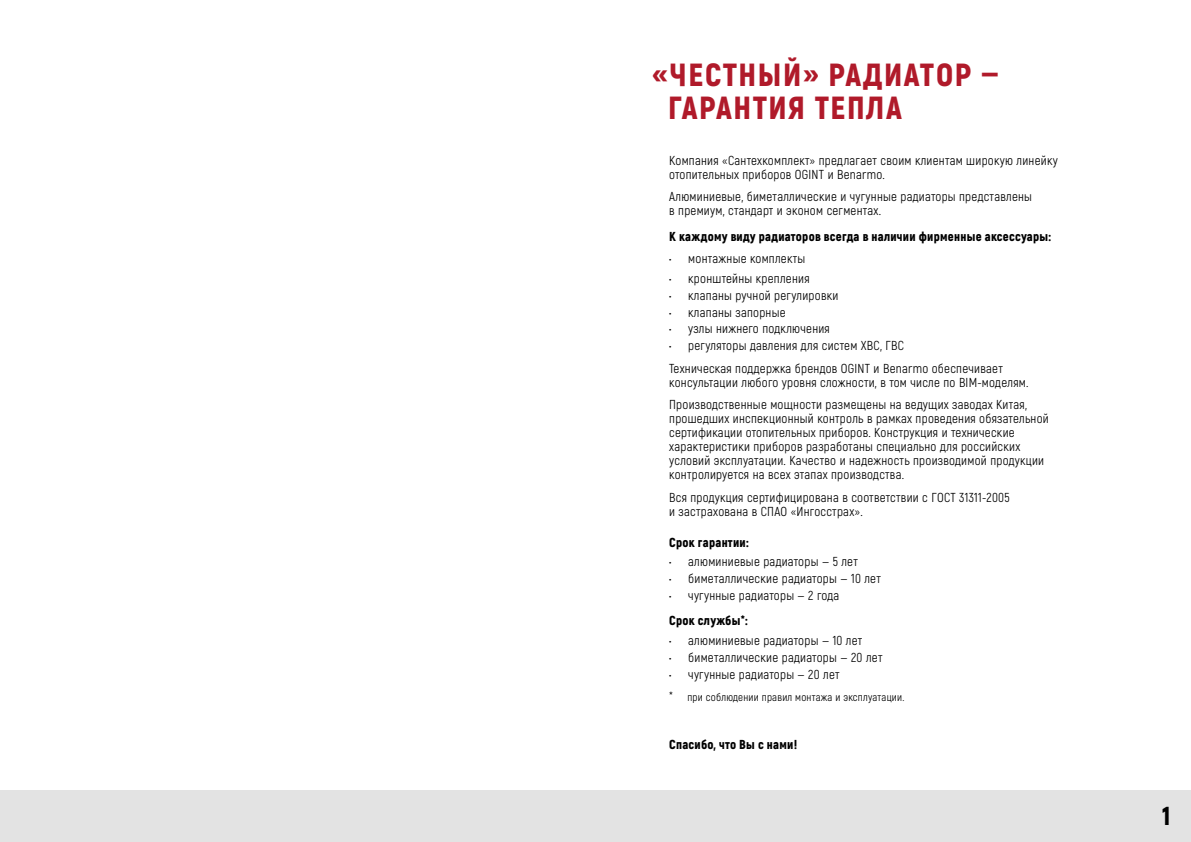
<style>
.page{position:relative;width:1191px;height:842px;background:#fff}
.page>*{position:absolute;margin:0;border:0;box-sizing:border-box;transform-origin:0 0}
.t1{font:900 32px/33px "Akrobat";letter-spacing:.05em;color:#b01a2a}
.t2{font:900 26px "Akrobat";color:#000}
.t3{font:13px/14px "Akrobat";letter-spacing:.02em;color:#000}
.t4{font:900 13px "Akrobat";letter-spacing:.02em;color:#000}
.t5{font:11px "Akrobat";letter-spacing:.02em;color:#000}
.s1{font-size:13px}
</style>
<div class="page">
<div style="left:0;top:791px;width:1191px;height:51px;background:#e3e3e3"></div>
<h1 class="t1" style="left:668px;top:58px;width:332px;text-indent:-16px">«ЧЕСТНЫЙ» РАДИАТОР —<br>ГАРАНТИЯ ТЕПЛА</h1>
<p class="t3" style="left:669px;top:153px;width:390px">Компания «Сантехкомплект» предлагает своим клиентам широкую линейку отопительных приборов OGINT и Benarmo.</p>
<p class="t3" style="left:669px;top:190px;width:364px">Алюминиевые, биметаллические и чугунные радиаторы представлены в премиум, стандарт и эконом сегментах.</p>
<p class="t4" style="left:669px;top:228px;width:383px">К каждому виду радиаторов всегда в наличии фирменные аксессуары:</p>
<p class="t3" style="left:669px;top:252px;width:138px">• монтажные комплекты</p>
<p class="t3" style="left:669px;top:271px;width:142px">• кронштейны крепления</p>
<p class="t3" style="left:669px;top:288px;width:171px">• клапаны ручной регулировки</p>
<p class="t3" style="left:669px;top:305px;width:118px">• клапаны запорные</p>
<p class="t3" style="left:669px;top:322px;width:162px">• узлы нижнего подключения</p>
<p class="t3" style="left:669px;top:334px;width:335px;line-height:22.5px">• регуляторы давления для систем ХВС, ГВС<br>Техническая поддержка брендов OGINT и Benarmo обеспечивает</p>
<p class="t3" style="left:669px;top:371px;width:361px;line-height:22.5px">консультации любого уровня сложности, в том числе по BIM-моделям.<br>Производственные мощности размещены на ведущих заводах Китая,</p>
<p class="t3" style="left:669px;top:412px;width:381px">прошедших инспекционный контроль в рамках проведения обязательной сертификации отопительных приборов. Конструкция и технические характеристики приборов разработаны специально для российских условий эксплуатации. Качество и надежность производимой продукции контролируется на всех этапах производства.</p>
<p class="t3" style="left:669px;top:490px;width:342px">Вся продукция сертифицирована в соответствии с ГОСТ 31311-2005 и застрахована в СПАО «Ингосстрах».</p>
<p class="t4" style="left:669px;top:534px;width:81px">Срок гарантии:</p>
<p class="t3" style="left:669px;top:555px;width:190px">• алюминиевые радиаторы — 5 лет</p>
<p class="t3" style="left:669px;top:572px;width:213px">• биметаллические радиаторы — 10 лет</p>
<p class="t3" style="left:669px;top:588px;width:172px">• чугунные радиаторы — 2 года</p>
<p class="t4" style="left:669px;top:612px;width:80px">Срок службы*:</p>
<p class="t3" style="left:669px;top:633px;width:195px">• алюминиевые радиаторы — 10 лет</p>
<p class="t3" style="left:669px;top:650px;width:215px">• биметаллические радиаторы — 20 лет</p>
<p class="t3" style="left:669px;top:667px;width:172px">• чугунные радиаторы — 20 лет</p>
<p class="t5" style="left:669px;top:691px;width:237px"><span class="s1">*</span> при соблюдении правил монтажа и эксплуатации.</p>
<p class="t4" style="left:669px;top:736px;width:130px">Спасибо, что Вы с нами!</p>
<h2 class="t2" style="left:1162px;top:799px;width:10px">1</h2>
</div>
